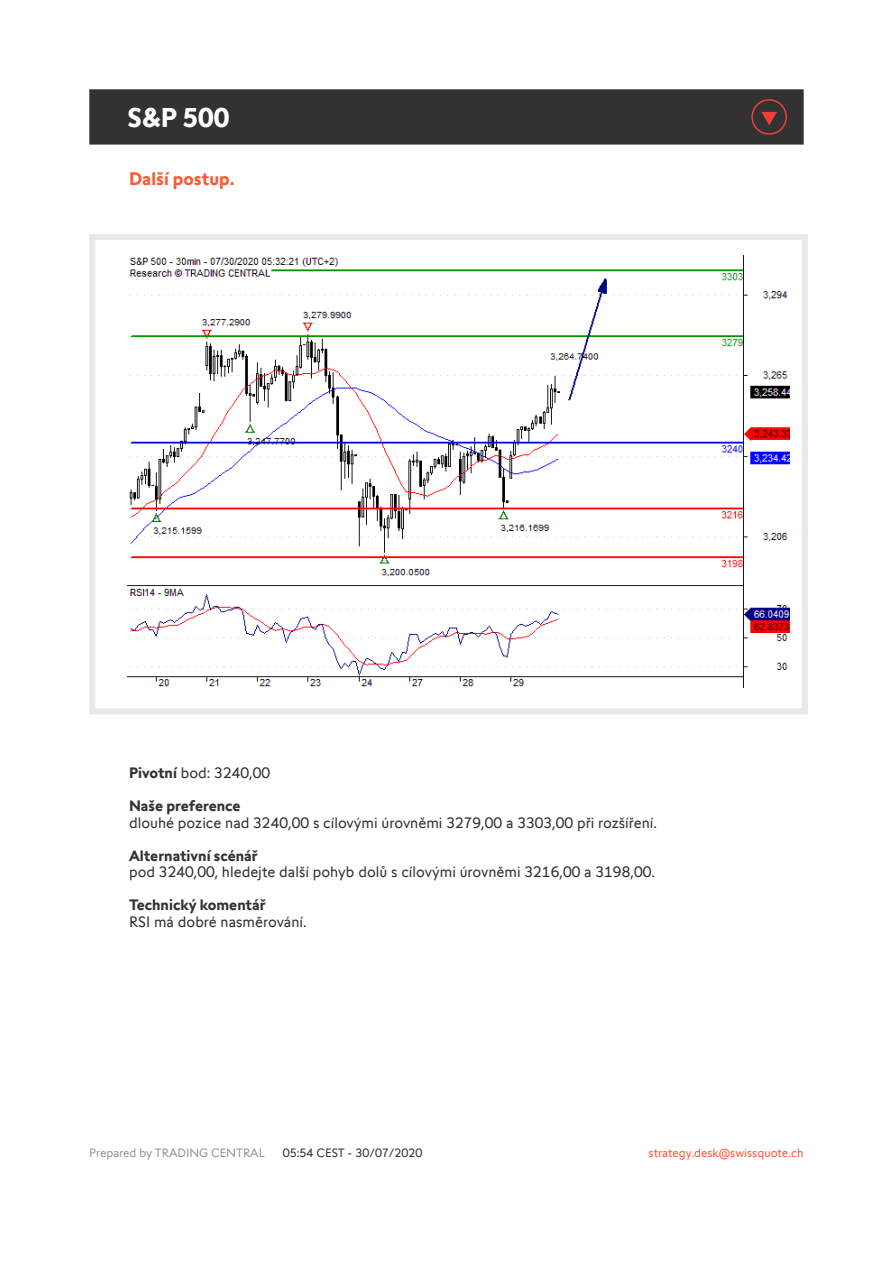
<style>
.page{position:relative;width:893px;height:1263px;background:#fff}
.page>*{position:absolute;margin:0;border:0;box-sizing:border-box;transform-origin:0 0}
.t1{font:700 27px "Swissquote CT";color:#fff}
.t2{font:700 18px "Swissquote CT";color:#fa5b35}
.t3{font:15px "Swissquote CT";color:#323232}
.t4{font:700 15px "Swissquote CT";color:#323232}
.t5{font:12px "Swissquote CT";color:#fa5b35}
.t6{font:12px "Swissquote CT";color:#939598}
.t7{font:12px "Swissquote CT";color:#323232}
.s1{font-weight:700}
</style>
<div class="page">
<div style="left:89px;top:234px;width:719px;height:480px;border:6px solid #e9e8e7"></div>
<div style="left:89px;top:89px;width:715px;height:56px;background:#323232;border:2px solid #323232"></div>
<img style="left:128px;top:255px;width:661px;height:432px">
<svg style="left:751px;top:99px;width:36px;height:36px"></svg>
<h1 class="t1" style="left:128px;top:101px;width:103px">S&amp;P 500</h1>
<p class="t2" style="left:129px;top:168px;width:107px">Další postup.</p>
<p class="t3" style="left:129px;top:764px;width:143px"><span class="s1">Pivotní</span> bod: 3240,00</p>
<p class="t4" style="left:129px;top:797px;width:113px">Naše preference</p>
<p class="t3" style="left:129px;top:814px;width:530px">dlouhé pozice nad 3240,00 s cílovými úrovněmi 3279,00 a 3303,00 při rozšíření.</p>
<p class="t4" style="left:129px;top:846px;width:130px">Alternativní scénář</p>
<p class="t3" style="left:129px;top:863px;width:528px">pod 3240,00, hledejte další pohyb dolů s cílovými úrovněmi 3216,00 a 3198,00.</p>
<p class="t4" style="left:129px;top:896px;width:138px">Technický komentář</p>
<p class="t3" style="left:129px;top:913px;width:179px">RSI má dobré nasměrování.</p>
<p class="t6" style="left:89px;top:1145px;width:177px">Prepared by TRADING CENTRAL</p>
<p class="t7" style="left:283px;top:1145px;width:141px">05:54 CEST - 30/07/2020</p>
<p class="t5" style="left:649px;top:1145px;width:157px">strategy.desk@swissquote.ch</p>
</div>
